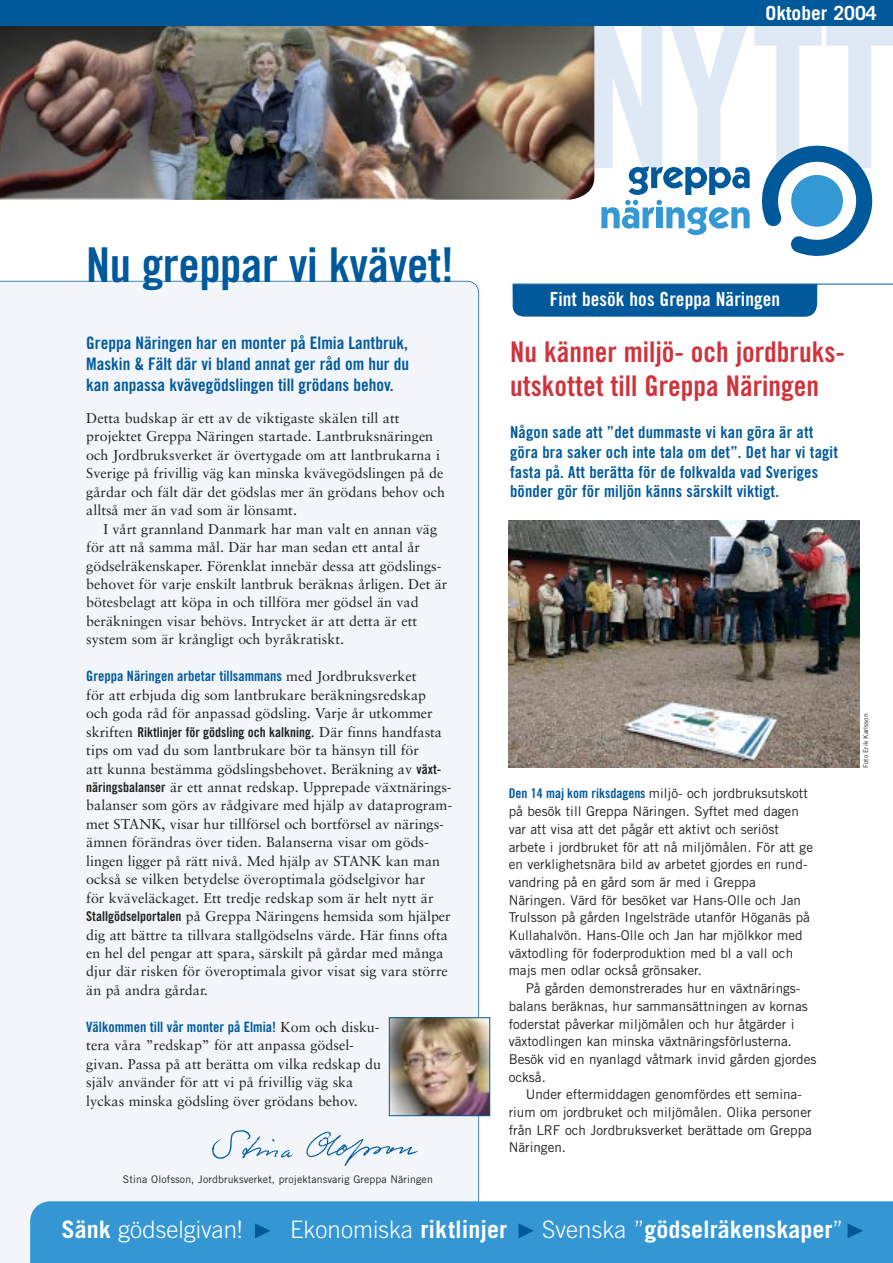
<style>
.page{position:relative;width:893px;height:1263px;background:#fff}
.page>*{position:absolute;margin:0;border:0;box-sizing:border-box;transform-origin:0 0}
.t1{font:48px "Trade Gothic Bold Cond Twenty";letter-spacing:-.01em;color:#00599b}
.t2{font:28.5px/34.2px "Trade Gothic Bold Cond Twenty";color:#cf343d}
.t3{font:300 24px "Trade Gothic";color:#fff}
.t4{font:700 24px "Trade Gothic";color:#fff}
.t5{font:19.5px "Trade Gothic Bold Cond Twenty";letter-spacing:.005em;color:#fff}
.t6{font:700 19.5px "Trade Gothic";color:#fff}
.t7{font:17.25px/21px "Trade Gothic Bold Cond Twenty";color:#00599b;text-align:justify}
.t8{font:16.5px/19.8px "Trade Gothic Bold Cond Twenty";letter-spacing:.01em;color:#00599b}
.t9{font:14.25px/18.5px "Sabon";color:#231f1f}
.t10{font:14.25px "Trade Gothic Bold Cond Twenty";color:#00599b}
.t11{font:13.5px/17.7px "Trade Gothic";color:#231f1f}
.t12{font:13.5px "Trade Gothic Bold Cond Twenty";color:#231f1f}
.t13{font:10.5px "Trade Gothic";letter-spacing:.01em;color:#231f1f}
.t14{font:6.75px "Trade Gothic";color:#231f1f}
.s1{font-family:"Sabon";color:#231f1f}
.s2{font-family:"Sabon";font-size:14.25px}
.s3{font-family:"Trade Gothic Bold Cond Twenty";font-size:13.5px}
.s4{font-family:"Trade Gothic Bold Cond Twenty";color:#00599b}
.s5{font-weight:700}
.s6{font-weight:300}
</style>
<div class="page">
<div style="left:0;top:281px;width:479px;height:982px;background:#f2f6fb"></div>
<img style="left:0;top:26px;width:594px;height:174px">
<div style="left:30px;top:1201px;width:862px;height:62px;background:#3497d4"></div>
<svg style="left:255px;top:1223px;width:15px;height:15px"></svg>
<svg style="left:518px;top:1223px;width:16px;height:15px"></svg>
<svg style="left:847px;top:1223px;width:16px;height:15px"></svg>
<div style="left:0;top:0;width:892px;height:26px;background:#00599b"></div>
<img style="left:197px;top:1122px;width:237px;height:49px">
<img style="left:391px;top:1020px;width:97px;height:94px">
<div style="left:389px;top:1018px;width:101px;height:98px;border:1px solid #00599b"></div>
<svg style="left:594px;top:26px;width:298px;height:230px"></svg>
<div style="left:512px;top:285px;width:305px;height:32px;background:#00599b"></div>
<hr style="left:512px;top:284px;width:380px;height:1px;background:#00599b">
<img style="left:508px;top:520px;width:351px;height:248px">
<h3 class="t6" style="left:765px;top:6px;width:113px">Oktober 2004</h3>
<h1 class="t1" style="left:86px;top:247px;width:369px">Nu greppar vi kvävet!</h1>
<p class="t7" style="left:86px;top:334px;width:324px">Greppa Näringen har en monter på Elmia Lantbruk, Maskin &amp; Fält där vi bland annat ger råd om hur du kan anpassa kvävegödslingen till grödans behov.</p>
<p class="t9" style="left:86px;top:410px;width:360px">Detta budskap är ett av de viktigaste skälen till att projektet Greppa Näringen startade. Lantbruksnäringen och Jordbruksverket är övertygade om att lantbrukarna i Sverige på frivillig väg kan minska kvävegödslingen på de gårdar och fält där det gödslas mer än grödans behov och alltså mer än vad som är lönsamt.</p>
<p class="t9" style="left:86px;top:521px;width:363px;text-indent:17px">I vårt grannland Danmark har man valt en annan väg för att nå samma mål. Där har man sedan ett antal år gödselräkenskaper. Förenklat innebär dessa att gödslings&shy;behovet för varje enskilt lantbruk beräknas årligen. Det är bötesbelagt att köpa in och tillföra mer gödsel än vad beräkningen visar behövs. Intrycket är att detta är ett system som är krångligt och byråkratiskt.</p>
<p class="t10" style="left:86px;top:671px;width:332px">Greppa Näringen arbetar tillsammans <span class="s1">med Jordbruksverket</span></p>
<p class="t9" style="left:86px;top:687px;width:348px">för att erbjuda dig som lantbrukare beräkningsredskap och goda råd för anpassad gödsling. Varje år utkommer</p>
<p class="t12" style="left:86px;top:727px;width:357px"><span class="s2">skriften</span> Riktlinjer för gödsling och kalkning<span class="s2">. Där finns handfasta</span></p>
<p class="t9" style="left:86px;top:742px;width:367px">tips om vad du som lantbrukare bör ta hänsyn till för<br>att kunna bestämma gödslingsbehovet. Beräkning av <span class="s3">växt&shy;näringsbalanser</span> är ett annat redskap. Upprepade växtnärings&shy;balanser som görs av rådgivare med hjälp av dataprogram&shy;met STANK, visar hur tillförsel och bortförsel av närings&shy;ämnen förändras över tiden. Balanserna visar om göds&shy;lingen ligger på rätt nivå. Med hjälp av STANK kan man också se vilken betydelse överoptimala gödselgivor har<br>för kväveläckaget. Ett tredje redskap som är helt nytt är <span class="s3">Stallgödselportalen</span> på Greppa Näringens hemsida som hjälper dig att bättre ta tillvara stallgödselns värde. Här finns ofta en hel del pengar att spara, särskilt på gårdar med många djur där risken för överoptimala givor visat sig vara större än på andra gårdar.</p>
<p class="t10" style="left:86px;top:1022px;width:295px">Välkommen till vår monter på Elmia! <span class="s1">Kom och disku-</span></p>
<p class="t9" style="left:86px;top:1037px;width:296px">tera våra ”redskap” för att anpassa gödsel&shy;givan. Passa på att berätta om vilka redskap du själv använder för att vi på frivillig väg ska lyckas minska gödsling över grödans behov.</p>
<p class="t13" style="left:123px;top:1175px;width:311px">Stina Olofsson, Jordbruksverket, projektansvarig Greppa Näringen</p>
<h3 class="t5" style="left:549px;top:292px;width:232px">Fint besök hos Greppa Näringen</h3>
<h2 class="t2" style="left:510px;top:337px;width:336px">Nu känner miljö- och jordbruks&shy;utskottet till Greppa Näringen</h2>
<p class="t8" style="left:510px;top:424px;width:329px">Någon sade att ”det dummaste vi kan göra är att göra bra saker och inte tala om det”. Det har vi tagit fasta på. Att berätta för de folkvalda vad Sveriges bönder gör för miljön känns särskilt viktigt.</p>
<p class="t11" style="left:508px;top:786px;width:306px"><span class="s4">Den 14 maj kom riksdagens</span> miljö- och jordbruksutskott på besök till Greppa Näringen. Syftet med dagen var att visa att det pågår ett aktivt och seriöst arbete i jordbruket för att nå miljömålen. För att ge en verklighetsnära bild av arbetet gjordes en rund&shy;vandring på en gård som är med i Greppa Näringen. Värd för besöket var Hans-Olle och Jan Trulsson på gården Ingelsträde utanför Höganäs på Kullahalvön. Hans-Olle och Jan har mjölkkor med växtodling för foderproduktion med bl a vall och majs men odlar också grönsaker.</p>
<p class="t11" style="left:508px;top:981px;width:309px;text-indent:17px">På gården demonstrerades hur en växtnärings&shy;balans beräknas, hur sammansättningen av kornas foderstat påverkar miljömålen och hur åtgärder i växtodlingen kan minska växtnäringsförlusterna.<br>Besök vid en nyanlagd våtmark invid gården gjordes också.</p>
<p class="t11" style="left:508px;top:1087px;width:305px;text-indent:17px">Under eftermiddagen genomfördes ett semina&shy;rium om jordbruket och miljömålen. Olika personer från LRF och Jordbruksverket berättade om Greppa Näringen.</p>
<p class="t14" style="left:863px;top:768px;width:56px;rotate:-90deg">Foto Erik Karlsson</p>
<h3 class="t3" style="left:62px;top:1220px;width:182px"><span class="s5">Sänk</span> gödselgivan!</h3>
<h3 class="t3" style="left:290px;top:1220px;width:218px">Ekonomiska <span class="s5">riktlinjer</span></h3>
<h3 class="t4" style="left:542px;top:1220px;width:302px"><span class="s6">Svenska ”</span>gödselräkenskaper<span class="s6">”</span></h3>
</div>
